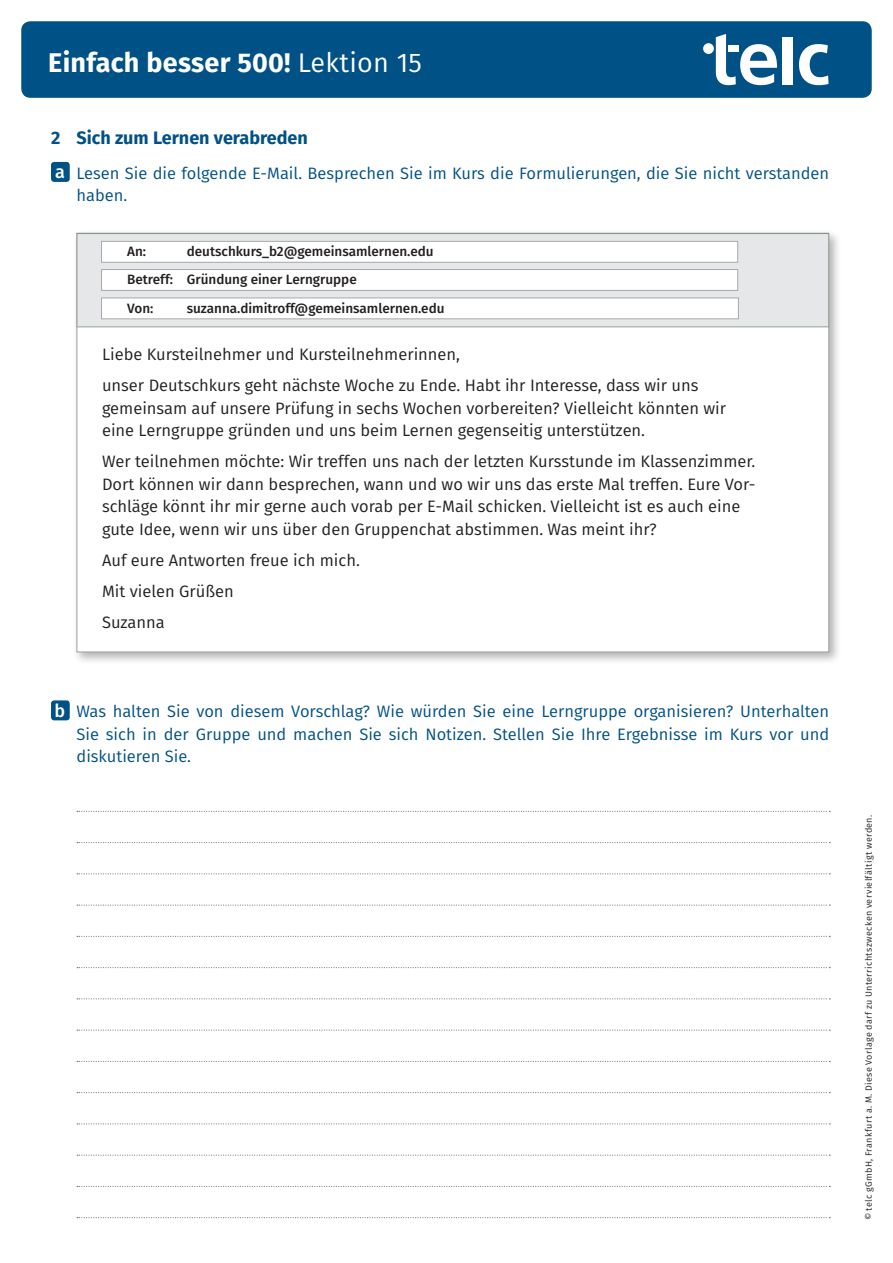
<style>
.page{position:relative;width:893px;height:1263px;background:#fff}
.page>*{position:absolute;margin:0;border:0;box-sizing:border-box;transform-origin:0 0}
.t1{font:700 27px "Fira Sans";letter-spacing:.01em;color:#fff}
.t2{font:700 18px "Fira Sans";color:#005185}
.t3{font:16.5px/22.5px "Fira Sans";color:#231f20}
.t4{font:16.5px/22.5px "Fira Sans";color:#005185}
.t5{font:500 13.5px/28.3px "Fira Sans";color:#231f20}
.t6{font:9px "Fira Sans";letter-spacing:.035em;color:#231f20}
.s1{font-weight:400}
.s2{font-weight:500;font-size:18px;color:#fff}
</style>
<div class="page">
<div style="left:22px;top:22px;width:849px;height:75px;background:#005185;border-radius:9px"></div>
<div style="left:21px;top:21px;width:851px;height:77px;border:2px solid #005185;border-radius:9px"></div>
<svg style="left:716px;top:34px;width:61px;height:51px"></svg>
<div style="left:783px;top:37px;width:10px;height:47px;background:#fff"></div>
<svg style="left:799px;top:44px;width:29px;height:41px"></svg>
<div style="left:703px;top:43px;width:11px;height:11px;background:#fff;border-radius:50%"></div>
<div style="left:728px;top:45px;width:11px;height:7px;background:#fff"></div>
<div style="left:51px;top:162px;width:19px;height:20px;background:#005185;border-radius:3px"></div>
<div style="left:51px;top:700px;width:19px;height:20px;background:#005185;border-radius:3px"></div>
<svg style="left:77px;top:811px;width:753px;height:1px"></svg>
<svg style="left:77px;top:842px;width:753px;height:1px"></svg>
<svg style="left:77px;top:873px;width:753px;height:1px"></svg>
<svg style="left:77px;top:904px;width:753px;height:2px"></svg>
<svg style="left:77px;top:936px;width:753px;height:1px"></svg>
<svg style="left:77px;top:967px;width:753px;height:1px"></svg>
<svg style="left:77px;top:998px;width:753px;height:1px"></svg>
<svg style="left:77px;top:1029px;width:753px;height:2px"></svg>
<svg style="left:77px;top:1061px;width:753px;height:1px"></svg>
<svg style="left:77px;top:1092px;width:753px;height:1px"></svg>
<svg style="left:77px;top:1123px;width:753px;height:1px"></svg>
<svg style="left:77px;top:1154px;width:753px;height:2px"></svg>
<svg style="left:77px;top:1186px;width:753px;height:1px"></svg>
<svg style="left:77px;top:1217px;width:753px;height:1px"></svg>
<div style="left:73px;top:229px;width:768px;height:436px;background:#231f20;opacity:.33"></div>
<div style="left:77px;top:233px;width:752px;height:419px;background:#fff;border:1px solid #9ba099"></div>
<div style="left:77px;top:232px;width:752px;height:95px;background:#e6e7e9"></div>
<div style="left:102px;top:241px;width:636px;height:21px;background:#fff"></div>
<div style="left:101px;top:241px;width:637px;height:21px;border:1px solid #a8a9ad"></div>
<div style="left:102px;top:269px;width:636px;height:21px;background:#fff"></div>
<div style="left:101px;top:269px;width:637px;height:22px;border:1px solid #a8a9ad"></div>
<div style="left:102px;top:298px;width:636px;height:21px;background:#fff"></div>
<div style="left:101px;top:298px;width:638px;height:21px;border:1px solid #a8a9ad"></div>
<hr style="left:77px;top:326px;width:752px;height:1px;background:#9ba099">
<h1 class="t1" style="left:48px;top:40px;width:375px">Einfach besser 500! <span class="s1">Lektion 15</span></h1>
<p class="t2" style="left:51px;top:123px;width:258px">2 Sich zum Lernen verabreden</p>
<p class="t4" style="left:77px;top:162px;width:754px;text-indent:-21px"><span class="s2">a</span> Lesen Sie die folgende E-Mail. Besprechen Sie im Kurs die Formulierungen, die Sie nicht verstanden haben.</p>
<p class="t5" style="left:127px;top:237px;width:308px;text-indent:60px">deutschkurs_b2@gemeinsamlernen.edu<br>Betreff: Gründung einer Lerngruppe<br>Von:</p>
<p class="t5" style="left:127px;top:237px;width:20px">An:</p>
<p class="t5" style="left:187px;top:293px;width:259px">suzanna.dimitroff@gemeinsamlernen.edu</p>
<p class="t3" style="left:102px;top:338px;width:598px;line-height:31px">Liebe Kursteilnehmer und Kursteilnehmerinnen,<br>unser Deutschkurs geht nächste Woche zu Ende. Habt ihr Interesse, dass wir uns</p>
<p class="t3" style="left:102px;top:396px;width:626px">gemeinsam auf unsere Prüfung in sechs Wochen vorbereiten? Vielleicht könnten wir eine Lerngruppe gründen und uns beim Lernen gegenseitig unterstützen.</p>
<p class="t3" style="left:102px;top:450px;width:655px">Wer teilnehmen möchte: Wir treffen uns nach der letzten Kursstunde im Klassenzimmer.<br>Dort können wir dann besprechen, wann und wo wir uns das erste Mal treffen. Eure Vor&shy;schläge könnt ihr mir gerne auch vorab per E-Mail schicken. Vielleicht ist es auch eine gute Idee, wenn wir uns über den Gruppenchat abstimmen. Was meint ihr?</p>
<p class="t3" style="left:102px;top:544px;width:259px;line-height:31px">Auf eure Antworten freue ich mich.<br>Mit vielen Grüßen<br>Suzanna</p>
<p class="t4" style="left:77px;top:700px;width:754px;text-align:justify;text-indent:-22px"><span class="s2">b</span> Was halten Sie von diesem Vorschlag? Wie würden Sie eine Lerngruppe organisieren? Unterhalten Sie sich in der Gruppe und machen Sie sich Notizen. Stellen Sie Ihre Ergebnisse im Kurs vor und diskutieren Sie.</p>
<p class="t6" style="left:862px;top:1220px;width:407px;rotate:-90deg">© telc gGmbH, Frankfurt a. M. Diese Vorlage darf zu Unterrichtszwecken vervielfältigt werden.</p>
</div>
